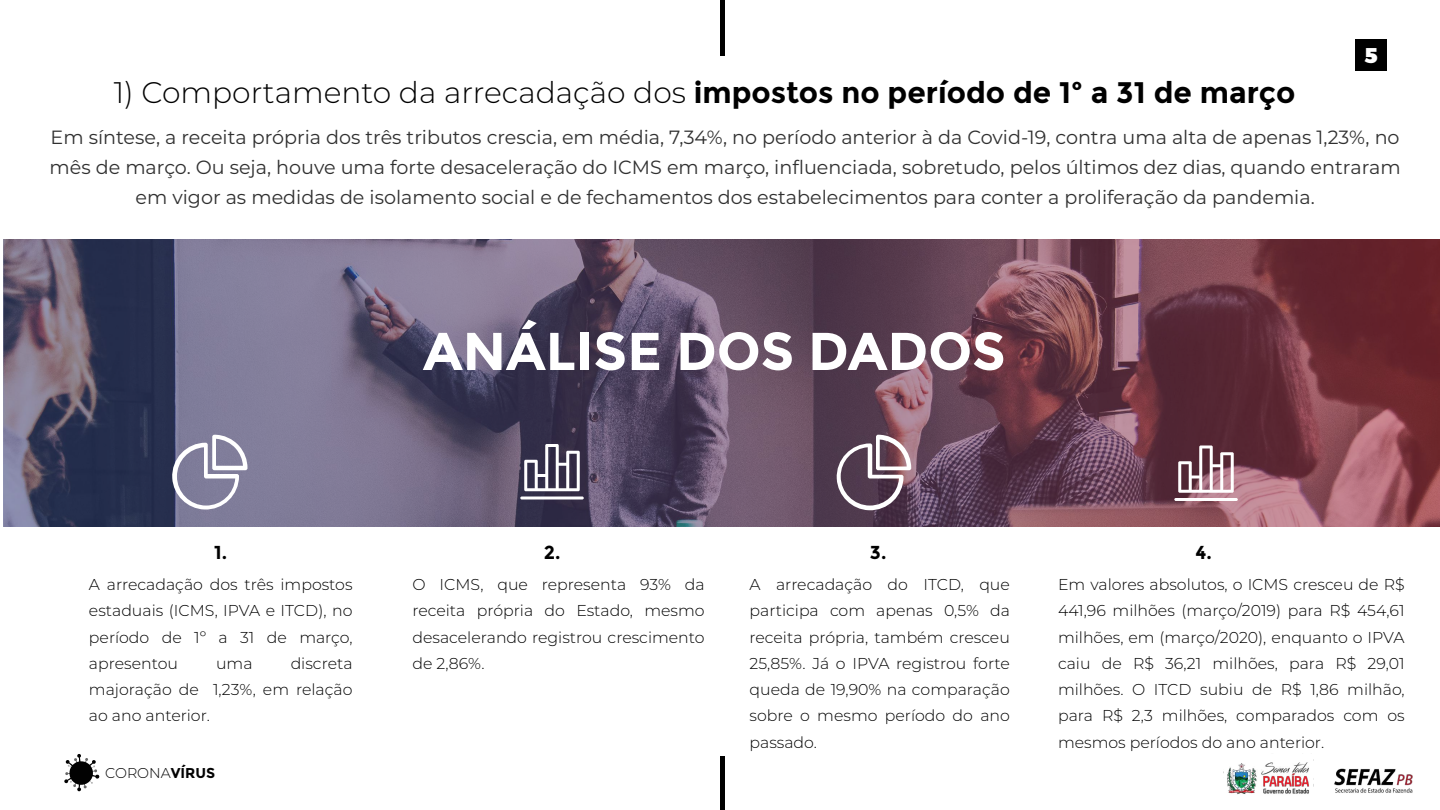
<style>
.page{position:relative;width:1440px;height:810px;background:#fff}
.page>*{position:absolute;margin:0;border:0;box-sizing:border-box;transform-origin:0 0}
.t1{font:700 53.18px "Montserrat";color:#fff}
.t2{font:300 29.78px "Montserrat";color:#000}
.t3{font:900 21.23px "Montserrat";color:#fff}
.t4{font:19.12px/30px "Montserrat";color:#303030;text-align:center}
.t5{font:700 18.75px "Montserrat";color:#000}
.t6{font:300 15.75px/26.2px "Montserrat";color:#000;text-align:justify}
.t7{font:300 14.25px "Montserrat";color:#020202}
.s1{font-weight:700}
</style>
<div class="page">
<svg style="left:64px;top:754px;width:35px;height:37px"></svg>
<svg style="left:3px;top:239px;width:1437px;height:287px;background:#684e63"></svg>
<svg style="left:520px;top:444px;width:64px;height:56px"></svg>
<svg style="left:171px;top:435px;width:77px;height:75px"></svg>
<div style="left:1355px;top:39px;width:32px;height:31px;background:#000"></div>
<hr style="left:720px;top:1px;width:4px;height:55px;background:#000">
<hr style="left:720px;top:756px;width:4px;height:54px;background:#000">
<svg style="left:836px;top:435px;width:75px;height:76px"></svg>
<svg style="left:1174px;top:446px;width:64px;height:55px"></svg>
<img style="left:1334px;top:768px;width:79px;height:25px">
<img style="left:1223px;top:762px;width:91px;height:33px">
<h2 class="t2" style="left:114px;top:73px;width:1183px">1) Comportamento da arrecadação dos <span class="s1">impostos no período de 1º a 31 de março</span></h2>
<h3 class="t3" style="left:1365px;top:38px;width:15px">5</h3>
<p class="t4" style="left:50px;top:121px;width:1353px">Em síntese, a receita própria dos três tributos crescia, em média, 7,34%, no período anterior à da Covid-19, contra uma alta de apenas 1,23%, no mês de março. Ou seja, houve uma forte desaceleração do ICMS em março, influenciada, sobretudo, pelos últimos dez dias, quando entraram em vigor as medidas de isolamento social e de fechamentos dos estabelecimentos para conter a proliferação da pandemia.</p>
<h1 class="t1" style="left:423px;top:320px;width:584px">ANÁLISE DOS DADOS</h1>
<p class="t5" style="left:214px;top:542px;width:14px">1.</p>
<p class="t6" style="left:89px;top:571px;width:265px">A arrecadação dos três impostos estaduais (ICMS, IPVA e ITCD), no período de 1º a 31 de março, apresentou</p>
<p class="t6" style="left:89px;top:650px;width:265px;text-indent:202px">discreta majoração de 1,23%, em relação ao ano anterior.</p>
<p class="t6" style="left:216px;top:650px;width:38px">uma</p>
<p class="t7" style="left:105px;top:763px;width:112px">CORONA<span class="s1">VÍRUS</span></p>
<p class="t5" style="left:544px;top:542px;width:18px">2.</p>
<p class="t6" style="left:412px;top:571px;width:294px">O ICMS, que representa 93% da receita própria do Estado, mesmo desacelerando registrou crescimento de 2,86%.</p>
<p class="t5" style="left:870px;top:542px;width:18px">3.</p>
<p class="t6" style="left:750px;top:571px;width:262px">A arrecadação do ITCD, que participa com apenas 0,5% da receita própria, também cresceu 25,85%. Já o IPVA registrou forte queda de 19,90% na comparação sobre o mesmo período do ano passado.</p>
<p class="t5" style="left:1195px;top:542px;width:18px">4.</p>
<p class="t6" style="left:1058px;top:571px;width:348px">Em valores absolutos, o ICMS cresceu de R$ 441,96 milhões (março/2019) para R$ 454,61 milhões, em (março/2020), enquanto o IPVA caiu de R$ 36,21 milhões, para R$ 29,01 milhões. O ITCD subiu de R$ 1,86 milhão, para R$ 2,3 milhões, comparados com os mesmos períodos do ano anterior.</p>
</div>
